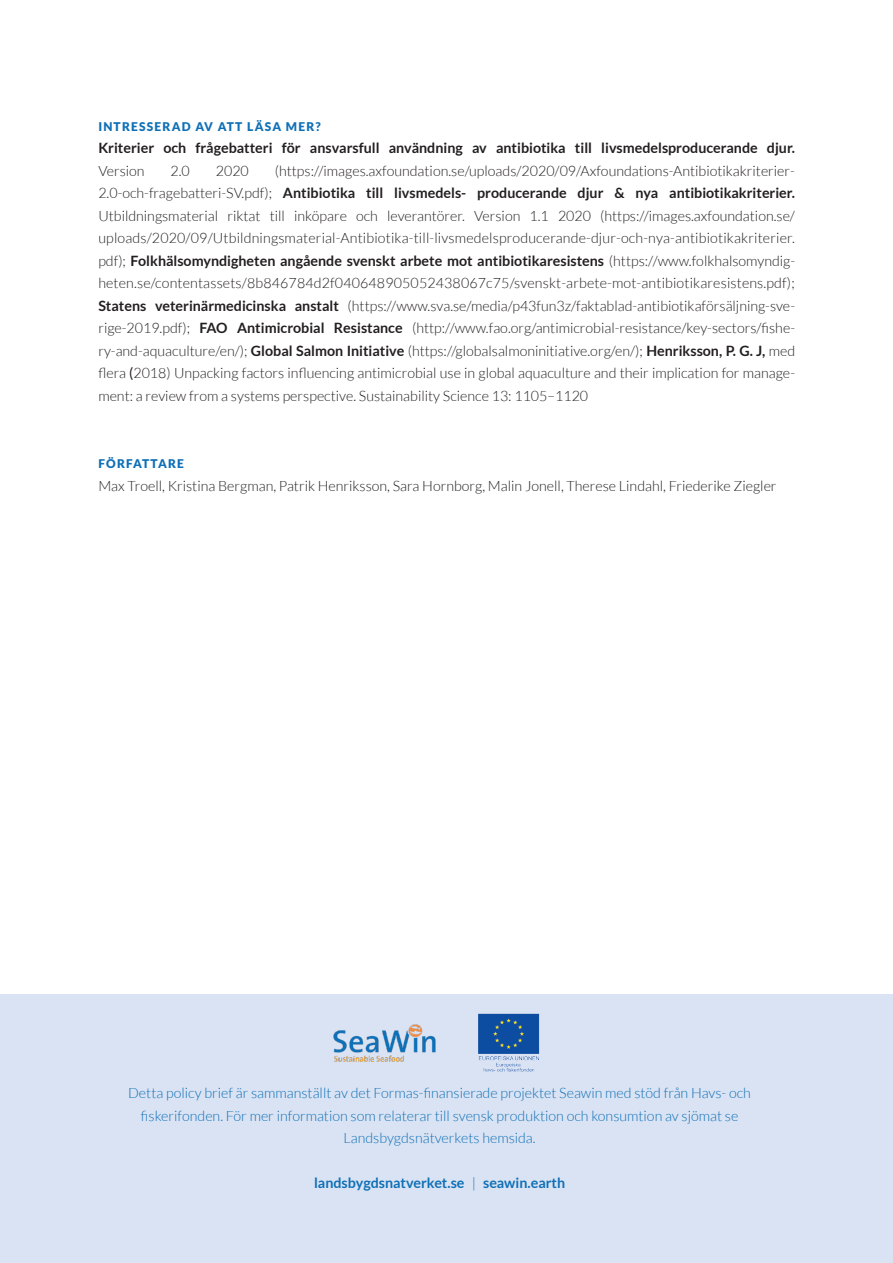
<style>
.page{position:relative;width:893px;height:1263px;background:#fff}
.page>*{position:absolute;margin:0;border:0;box-sizing:border-box;transform-origin:0 0}
.Bröd___Första{font:300 14.25px/22.5px "Lato";color:#231f20;text-align:justify}
.Bröd___Första-2{font:300 14.25px/22.5px "Lato";color:#0f70b7;text-align:center}
.Bröd___Första-3{font:700 14.25px/22.5px "Lato";color:#231f20}
.Bröd___Första-4{font:700 14.25px "Lato";color:#0f70b7}
.R2{font:900 12px "Lato";letter-spacing:.1em;color:#0f70b7}
.s1{font-weight:300}
.s2{font-weight:700}
.s3{font-weight:400}
</style>
<div class="page">
<div style="left:0;top:994px;width:892px;height:269px;background:#dae3f3"></div>
<img style="left:333px;top:1024px;width:103px;height:38px">
<img style="left:478px;top:1013px;width:62px;height:59px">
<p class="R2" style="left:98px;top:119px;width:224px">INTRESSERAD AV ATT LÄSA MER?</p>
<p class="Bröd___Första-3" style="left:98px;top:136px;width:698px">Kriterier och frågebatteri för ansvarsfull användning av antibiotika till livsmedelsproducerande djur.<br><span class="s1">Version</span></p>
<p class="Bröd___Första" style="left:98px;top:159px;width:698px;text-indent:176px">(https://images.axfoundation.se/uploads/2020/09/Axfoundations-Antibiotikakriterier-2.0-och-fragebatteri-SV.pdf); <span class="s2">Antibiotika till livsmedels- producerande djur &amp; nya antibiotikakriterier.<br></span>Utbildningsmaterial riktat till inköpare och leverantörer. Version 1.1 2020 (https://images.axfoundation.se/ uploads/2020/09/Utbildningsmaterial-Antibiotika-till-livsmedelsproducerande-djur-och-nya-antibiotikakriterier. pdf); <span class="s2">Folkhälsomyndigheten angående svenskt arbete mot antibiotikaresistens</span> (https://www.folkhalsomyndig&shy;heten.se/contentassets/8b846784d2f040648905052438067c75/svenskt-arbete-mot-antibiotikaresistens.pdf); <span class="s2">Statens veterinärmedicinska anstalt</span> (https://www.sva.se/media/p43fun3z/faktablad-antibiotikaförsäljning-sve&shy;rige-2019.pdf); <span class="s2">FAO Antimicrobial Resistance</span> (http://www.fao.org/antimicrobial-resistance/key-sectors/fishe&shy;ry-and-aquaculture/en/); <span class="s2">Global Salmon Initiative</span> (https://globalsalmoninitiative.org/en/); <span class="s2">Henriksson, P. G. J,</span> med flera <span class="s3">(</span>2018) Unpacking factors influencing antimicrobial use in global aquaculture and their implication for manage&shy;ment: a review from a systems perspective. Sustainability Science 13: 1105–1120</p>
<p class="Bröd___Första" style="left:171px;top:159px;width:21px">2.0</p>
<p class="Bröd___Första" style="left:216px;top:159px;width:35px">2020</p>
<p class="R2" style="left:98px;top:457px;width:87px">FÖRFATTARE</p>
<p class="Bröd___Första" style="left:98px;top:474px;width:680px">Max Troell, Kristina Bergman, Patrik Henriksson, Sara Hornborg, Malin Jonell, Therese Lindahl, Friederike Ziegler</p>
<p class="Bröd___Första-2" style="left:128px;top:1082px;width:624px">Detta policy brief är sammanställt av det Formas-finansierade projektet Seawin med stöd från Havs- och fiskerifonden. För mer information som relaterar till svensk produktion och konsumtion av sjömat se<br>Landsbygdsnätverkets hemsida.</p>
<p class="Bröd___Första-4" style="left:314px;top:1175px;width:253px">landsbygdsnatverket.se <span class="s1">|</span> seawin.earth</p>
</div>
